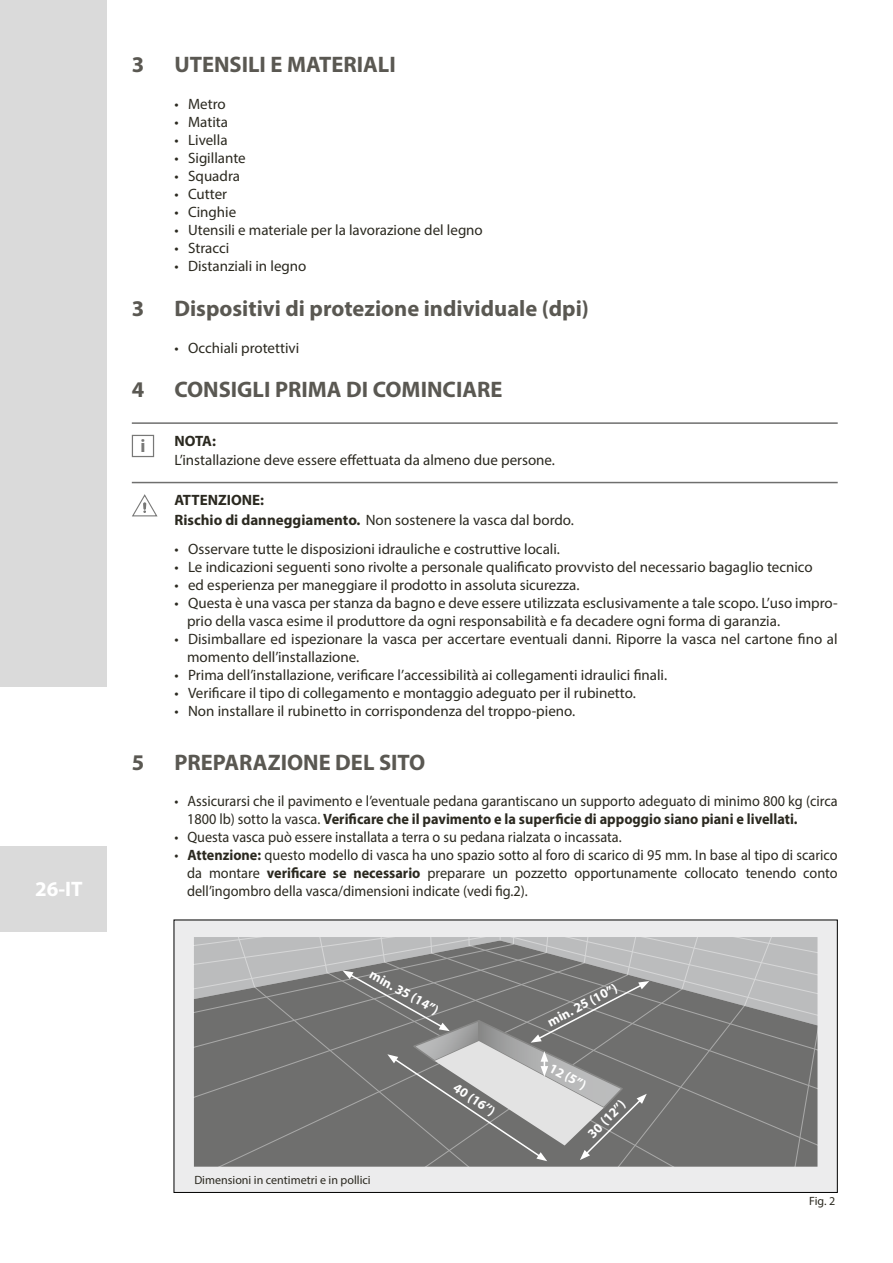
<style>
.page{position:relative;width:893px;height:1263px;background:#fff}
.page>*{position:absolute;margin:0;border:0;box-sizing:border-box;transform-origin:0 0}
.t1{font:700 22.5px "Myriad Pro";color:#5a5852}
.t2{font:700 21px "Myriad Pro";color:#fff}
.t3{font:700 18.45px "Myriad Pro";color:#787877}
.t4{font:15px/18px "Myriad Pro";color:#2b2920}
.t5{font:15px/18px "Myriad Pro";color:#2b2920;scale:.95 1}
.t6{font:700 15px "Myriad Pro";color:#2b2920}
.t7{font:700 13.5px "Myriad Pro";color:#fff}
.t8{font:12px "Myriad Pro";color:#2b2920}
.s1{font-weight:700}
</style>
<div class="page">
<div style="left:0;top:0;width:106px;height:687px;background:#dadada"></div>
<div style="left:0;top:846px;width:106px;height:85px;background:#dadada"></div>
<svg style="left:132px;top:494px;width:26px;height:22px"></svg>
<div style="left:132px;top:435px;width:22px;height:22px;border:1px solid #787877"></div>
<hr style="left:132px;top:422px;width:706px;height:2px;background:#6f6f6e">
<hr style="left:132px;top:482px;width:706px;height:1px;background:#6f6f6e">
<div style="left:174px;top:920px;width:663px;height:272px;background:#ececed"></div>
<div style="left:174px;top:919px;width:664px;height:274px;border:1px solid #000"></div>
<svg style="left:194px;top:937px;width:623px;height:230px;background:#868786"></svg>
<h2 class="t2" style="left:35px;top:875px;width:49px">26-IT</h2>
<h1 class="t1" style="left:132px;top:50px;width:14px">3</h1>
<h1 class="t1" style="left:174px;top:50px;width:223px">UTENSILI E MATERIALI</h1>
<p class="t4" style="left:174px;top:95px;width:53px">• Metro</p>
<p class="t4" style="left:174px;top:113px;width:55px">• Matita</p>
<p class="t4" style="left:174px;top:131px;width:55px">• Livella</p>
<p class="t4" style="left:174px;top:149px;width:73px">• Sigillante</p>
<p class="t4" style="left:174px;top:167px;width:67px">• Squadra</p>
<p class="t4" style="left:174px;top:185px;width:54px">• Cutter</p>
<p class="t4" style="left:174px;top:203px;width:63px">• Cinghie</p>
<p class="t4" style="left:174px;top:221px;width:310px">• Utensili e materiale per la lavorazione del legno</p>
<p class="t4" style="left:174px;top:239px;width:57px">• Stracci</p>
<p class="t4" style="left:174px;top:257px;width:134px">• Distanziali in legno</p>
<h1 class="t1" style="left:132px;top:293px;width:14px">3</h1>
<h1 class="t1" style="left:174px;top:293px;width:416px">Dispositivi di protezione individuale (dpi)</h1>
<p class="t4" style="left:174px;top:338px;width:126px">• Occhiali protettivi</p>
<h1 class="t1" style="left:132px;top:375px;width:14px">4</h1>
<h1 class="t1" style="left:174px;top:375px;width:330px">CONSIGLI PRIMA DI COMINCIARE</h1>
<p class="t3" style="left:140px;top:434px;width:7px">i</p>
<p class="t6" style="left:174px;top:431px;width:43px">NOTA:</p>
<p class="t4" style="left:174px;top:451px;width:382px">L’installazione deve essere effettuata da almeno due persone.</p>
<p class="t6" style="left:174px;top:490px;width:91px">ATTENZIONE:</p>
<p class="t4" style="left:174px;top:510px;width:401px"><span class="s1">Rischio di danneggiamento.</span> Non sostenere la vasca dal bordo.</p>
<p class="t4" style="left:174px;top:540px;width:387px">• Osservare tutte le disposizioni idrauliche e costruttive locali.</p>
<p class="t4" style="left:174px;top:558px;width:640px">• Le indicazioni seguenti sono rivolte a personale qualificato provvisto del necessario bagaglio tecnico</p>
<p class="t4" style="left:174px;top:576px;width:407px">• ed esperienza per maneggiare il prodotto in assoluta sicurezza.</p>
<p class="t4" style="left:187px;top:594px;width:652px;text-indent:-13px">• Questa è una vasca per stanza da bagno e deve essere utilizzata esclusivamente a tale scopo. L’uso impro&shy;prio della vasca esime il produttore da ogni responsabilità e fa decadere ogni forma di garanzia.</p>
<p class="t4" style="left:187px;top:630px;width:652px;text-indent:-13px">• Disimballare ed ispezionare la vasca per accertare eventuali danni. Riporre la vasca nel cartone fino al momento dell’installazione.</p>
<p class="t4" style="left:174px;top:666px;width:494px">• Prima dell’installazione, verificare l’accessibilità ai collegamenti idraulici finali.</p>
<p class="t4" style="left:174px;top:684px;width:463px">• Verificare il tipo di collegamento e montaggio adeguato per il rubinetto.</p>
<p class="t4" style="left:174px;top:702px;width:402px">• Non installare il rubinetto in corrispondenza del troppo-pieno.</p>
<h1 class="t1" style="left:132px;top:747px;width:14px">5</h1>
<h1 class="t1" style="left:174px;top:747px;width:253px">PREPARAZIONE DEL SITO</h1>
<p class="t5" style="left:187px;top:792px;width:686px;text-indent:-13px">• Assicurarsi che il pavimento e l’eventuale pedana garantiscano un supporto adeguato di minimo 800 kg (circa<br>1800 lb) sotto la vasca. <span class="s1">Verificare che il pavimento e la superficie di appoggio siano piani e livellati.</span></p>
<p class="t5" style="left:174px;top:828px;width:472px">• Questa vasca può essere installata a terra o su pedana rialzata o incassata.</p>
<p class="t5" style="left:187px;top:846px;width:686px;text-align:justify;text-indent:-13px">• <span class="s1">Attenzione:</span> questo modello di vasca ha uno spazio sotto al foro di scarico di 95 mm. In base al tipo di scarico da montare <span class="s1">verificare se necessario</span> preparare un pozzetto opportunamente collocato tenendo conto dell’ingombro della vasca/dimensioni indicate (vedi fig.2).</p>
<p class="t7" style="left:375px;top:966px;width:78px;rotate:29deg">min. 35 (14’’)</p>
<p class="t7" style="left:544px;top:1015px;width:78px;rotate:-28deg">min. 25 (10’’)</p>
<p class="t7" style="left:460px;top:1079px;width:49px;rotate:34deg">40 (16’’)</p>
<p class="t7" style="left:554px;top:1059px;width:41px;rotate:28deg">12 (5’’)</p>
<p class="t7" style="left:584px;top:1129px;width:49px;rotate:-45deg">30 (12’’)</p>
<p class="t8" style="left:194px;top:1172px;width:178px">Dimensioni in centimetri e in pollici</p>
<p class="t8" style="left:809px;top:1193px;width:28px">Fig. 2</p>
</div>
